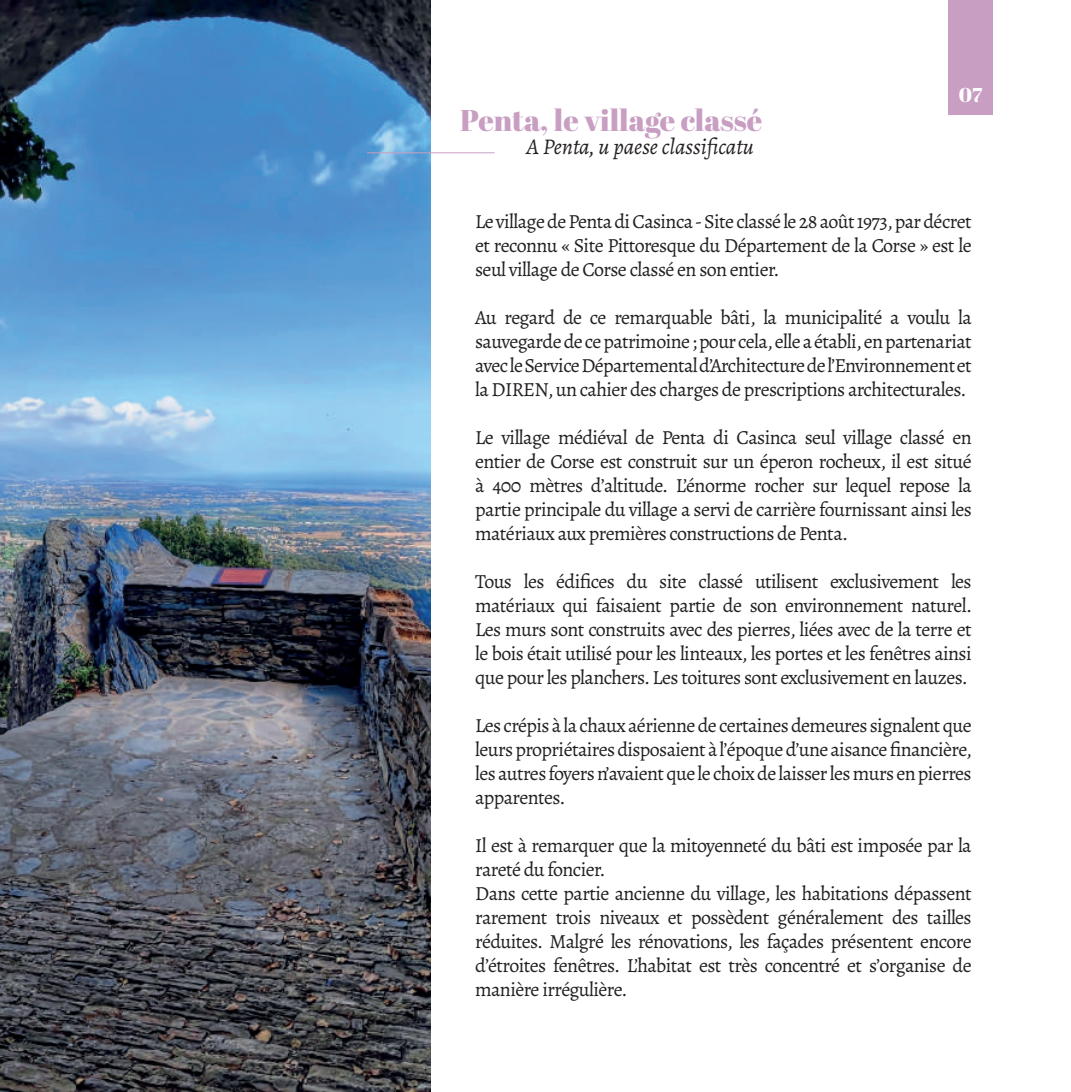
<style>
.page{position:relative;width:1071px;height:1092px;background:#fff}
.page>*{position:absolute;margin:0;border:0;box-sizing:border-box;transform-origin:0 0}
.t1{font:30px "Abril Fatface";color:#c89ec3}
.t2{font:italic 22.5px "Alegreya";color:#231f20}
.t3{font:20px/24px "Alegreya";letter-spacing:-.03em;color:#231f20;text-align:justify}
.t4{font:20px "Abril Fatface";color:#fff}
</style>
<div class="page">
<img style="left:0;top:0;width:431px;height:1091px">
<hr style="left:367px;top:152px;width:127px;height:1px;background:#c89ec3">
<div style="left:948px;top:0;width:44px;height:114px;background:#c89ec3"></div>
<h1 class="t1" style="left:460px;top:99px;width:303px">Penta, le village classé</h1>
<p class="t2" style="left:526px;top:132px;width:228px">A Penta, u paese classificatu</p>
<p class="t4" style="left:958px;top:81px;width:25px">07</p>
<p class="t3" style="left:475px;top:209px;width:498px">Le village de Penta di Casinca - Site classé le 28 août 1973, par décret et reconnu « Site Pittoresque du Département de la Corse » est le seul village de Corse classé en son entier.</p>
<p class="t3" style="left:475px;top:305px;width:498px">Au regard de ce remarquable bâti, la municipalité a voulu la sauvegarde de ce patrimoine ; pour cela, elle a établi, en partenariat avec le Service Départemental d’Architecture de l’Environnement et la DIREN, un cahier des charges de prescriptions architecturales.</p>
<p class="t3" style="left:475px;top:425px;width:498px">Le village médiéval de Penta di Casinca seul village classé en entier de Corse est construit sur un éperon rocheux, il est situé à 400 mètres d’altitude. L’énorme rocher sur lequel repose la partie principale du village a servi de carrière fournissant ainsi les matériaux aux premières constructions de Penta.</p>
<p class="t3" style="left:475px;top:569px;width:498px;text-align:left">Tous les édifices du site classé utilisent exclusivement les matériaux qui faisaient partie de son environnement naturel.<br>Les murs sont construits avec des pierres, liées avec de la terre et le bois était utilisé pour les linteaux, les portes et les fenêtres ainsi que pour les planchers. Les toitures sont exclusivement en lauzes.</p>
<p class="t3" style="left:475px;top:713px;width:498px">Les crépis à la chaux aérienne de certaines demeures signalent que leurs propriétaires disposaient à l’époque d’une aisance financière, les autres foyers n’avaient que le choix de laisser les murs en pierres apparentes.</p>
<p class="t3" style="left:475px;top:833px;width:498px;text-align:left">Il est à remarquer que la mitoyenneté du bâti est imposée par la rareté du foncier.<br>Dans cette partie ancienne du village, les habitations dépassent rarement trois niveaux et possèdent généralement des tailles réduites. Malgré les rénovations, les façades présentent encore d’étroites fenêtres. L’habitat est très concentré et s’organise de manière irrégulière.</p>
</div>
